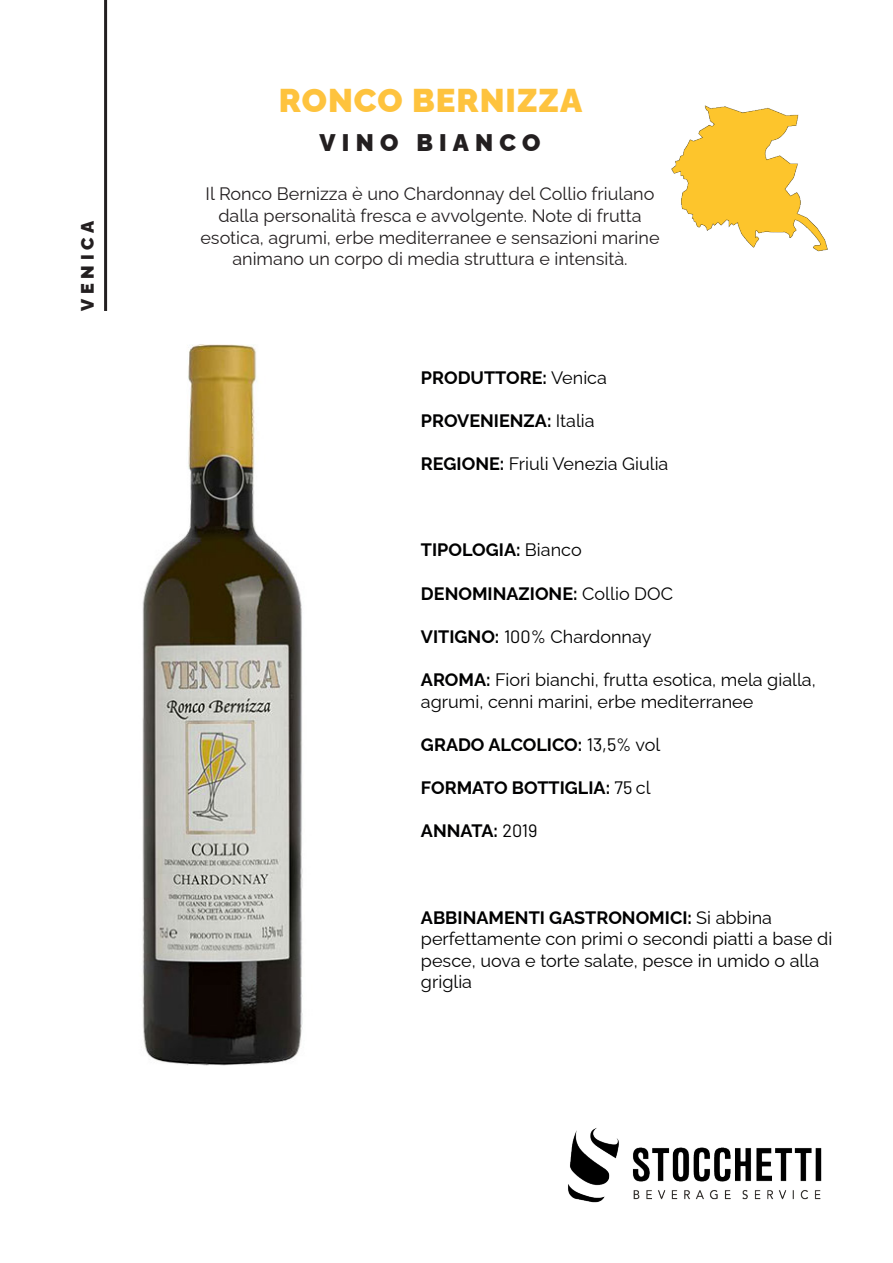
<style>
.page{position:relative;width:893px;height:1263px;background:#fff}
.page>*{position:absolute;margin:0;border:0;box-sizing:border-box;transform-origin:0 0}
.t1{font:900 33px "Raleway";letter-spacing:.03em;color:#fec33e}
.t2{font:900 24px "Raleway";letter-spacing:.26em;color:#231f20}
.t3{font:18px/21.6px "Raleway";color:#000001}
.t4{font:18px/21.6px "Raleway";color:#231f20;text-align:center}
.t5{font:700 18px "Raleway";color:#000001}
.t6{font:900 18px "Raleway";letter-spacing:.26em;color:#231f20}
.s1{font-weight:400}
.s2{font-weight:700}
.s3{font-family:"Barlow"}
.s4{font-family:"Barlow";font-weight:400}
</style>
<div class="page">
<img style="left:568px;top:1128px;width:254px;height:75px">
<img style="left:142px;top:345px;width:161px;height:720px">
<img style="left:671px;top:105px;width:157px;height:147px">
<hr style="left:104px;top:0;width:3px;height:311px;background:#231f20">
<p class="t6" style="left:73px;top:311px;width:91px;rotate:-90deg">VENICA</p>
<p class="t1" style="left:279px;top:74px;width:305px">RONCO BERNIZZA</p>
<p class="t2" style="left:320px;top:124px;width:222px">VINO BIANCO</p>
<p class="t4" style="left:200px;top:181px;width:461px">Il Ronco Bernizza è uno Chardonnay del Collio friulano dalla personalità fresca e avvolgente. Note di frutta esotica, agrumi, erbe mediterranee e sensazioni marine animano un corpo di media struttura e intensità.</p>
<p class="t5" style="left:421px;top:363px;width:187px">PRODUTTORE: <span class="s1">Venica</span></p>
<p class="t5" style="left:421px;top:406px;width:175px">PROVENIENZA: <span class="s1">Italia</span></p>
<p class="t3" style="left:421px;top:451px;width:249px"><span class="s2">REGIONE:</span> Friuli Venezia Giulia</p>
<p class="t5" style="left:421px;top:536px;width:162px">TIPOLOGIA: <span class="s1">Bianco</span></p>
<p class="t5" style="left:421px;top:579px;width:254px">DENOMINAZIONE: <span class="s1">Collio DOC</span></p>
<p class="t3" style="left:421px;top:624px;width:232px"><span class="s2">VITIGNO:</span> <span class="s3">100%</span> Chardonnay</p>
<p class="t3" style="left:421px;top:667px;width:396px"><span class="s2">AROMA:</span> Fiori bianchi, frutta esotica, mela gialla, agrumi, cenni marini, erbe mediterranee</p>
<p class="t5" style="left:421px;top:730px;width:241px">GRADO ALCOLICO: <span class="s4">13,5%</span> <span class="s1">vol</span></p>
<p class="t5" style="left:421px;top:773px;width:231px">FORMATO BOTTIGLIA: <span class="s4">75</span> <span class="s1">cl</span></p>
<p class="t5" style="left:421px;top:816px;width:118px">ANNATA: <span class="s4">2019</span></p>
<p class="t3" style="left:421px;top:904px;width:413px"><span class="s2">ABBINAMENTI GASTRONOMICI:</span> Si abbina perfettamente con primi o secondi piatti a base di pesce, uova e torte salate, pesce in umido o alla griglia</p>
</div>
